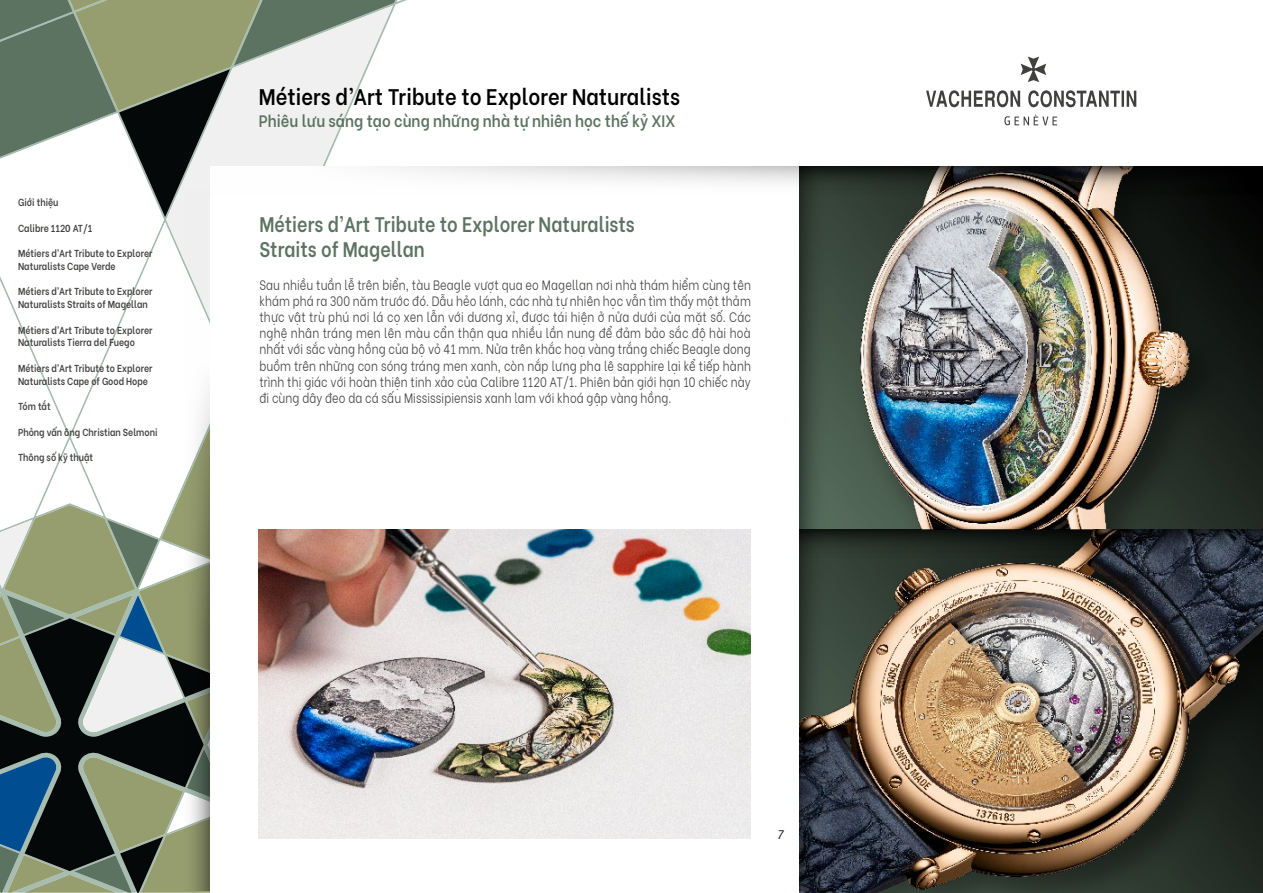
<style>
.page{position:relative;width:1263px;height:893px;background:#fff}
.page>*{position:absolute;margin:0;border:0;box-sizing:border-box;transform-origin:0 0}
.t1{font:600 22.5px "Be Vietnam";color:#000;scale:.9 1}
.t2{font:600 21px "Be Vietnam";color:#5c7361;scale:.86 1}
.t3{font:600 16.5px "Be Vietnam";color:#5c7361;scale:.9 1}
.t4{font:300 13.5px/16.2px "Be Vietnam";letter-spacing:.01em;color:#40403f;text-align:justify;scale:.83 1}
.t5{font:italic 12.75px "Prelo";color:#000}
.t6{font:600 10.05px/12.8px "Be Vietnam";color:#40403f;scale:.87 1}
</style>
<div class="page">
<svg style="left:0;top:741px;width:163px;height:8px"></svg>
<svg style="left:0;top:749px;width:210px;height:144px;background:#4b5e57"></svg>
<svg style="left:0;top:280px;width:163px;height:461px"></svg>
<svg style="left:0;top:0;width:395px;height:216px"></svg>
<svg style="left:926px;top:57px;width:210px;height:68px"></svg>
<svg style="left:163px;top:190px;width:47px;height:701px"></svg>
<div style="left:210px;top:166px;width:1052px;height:727px;background:#fff"></div>
<svg style="left:385px;top:166px;width:412px;height:17px"></svg>
<img style="left:259px;top:529px;width:492px;height:309px">
<svg style="left:1227px;top:214px;width:36px;height:316px;background:#141915"></svg>
<div style="left:852px;top:166px;width:375px;height:364px;background:#000;opacity:.38"></div>
<img style="left:847px;top:214px;width:353px;height:316px">
<img style="left:799px;top:577px;width:464px;height:316px">
<img style="left:847px;top:166px;width:416px;height:48px">
<svg style="left:799px;top:166px;width:48px;height:725px;background:#37433d"></svg>
<svg style="left:799px;top:530px;width:464px;height:47px;background:#343734"></svg>
<p class="t6" style="left:18px;top:195px;width:48px">Giới thiệu</p>
<p class="t6" style="left:18px;top:220px;width:87px">Calibre 1120 AT/1</p>
<p class="t6" style="left:18px;top:246px;width:156px">Métiers d’Art Tribute to Explorer<br>Naturalists Cape Verde</p>
<p class="t6" style="left:18px;top:284px;width:156px">Métiers d’Art Tribute to Explorer<br>Naturalists Straits of Magellan</p>
<p class="t6" style="left:18px;top:322px;width:156px">Métiers d’Art Tribute to Explorer<br>Naturalists Tierra del Fuego</p>
<p class="t6" style="left:18px;top:361px;width:156px">Métiers d’Art Tribute to Explorer<br>Naturalists Cape of Good Hope</p>
<p class="t6" style="left:18px;top:399px;width:39px">Tóm tắt</p>
<p class="t6" style="left:18px;top:424px;width:162px">Phỏng vấn ông Christian Selmoni</p>
<p class="t6" style="left:18px;top:450px;width:88px">Thông số kỹ thuật</p>
<h1 class="t1" style="left:259px;top:78px;width:469px">Métiers d’Art Tribute to Explorer Naturalists</h1>
<p class="t3" style="left:259px;top:107px;width:464px">Phiêu lưu sáng tạo cùng những nhà tự nhiên học thế kỷ XIX</p>
<p class="t2" style="left:259px;top:207px;width:438px">Métiers d’Art Tribute to Explorer Naturalists</p>
<p class="t2" style="left:259px;top:232px;width:194px">Straits of Magellan</p>
<p class="t4" style="left:259px;top:275px;width:594px">Sau nhiều tuần lễ trên biển, tàu Beagle vượt qua eo Magellan nơi nhà thám hiểm cùng tên khám phá ra 300 năm trước đó. Dẫu hẻo lánh, các nhà tự nhiên học vẫn tìm thấy một thảm thực vật trù phú nơi lá cọ xen lẫn với dương xỉ, được tái hiện ở nửa dưới của mặt số. Các nghệ nhân tráng men lên màu cẩn thận qua nhiều lần nung để đảm bảo sắc độ hài hoà nhất với sắc vàng hồng của bộ vỏ 41 mm. Nửa trên khắc hoạ vàng trắng chiếc Beagle dong buồm trên những con sóng tráng men xanh, còn nắp lưng pha lê sapphire lại kể tiếp hành trình thị giác với hoàn thiện tinh xảo của Calibre 1120 AT/1. Phiên bản giới hạn 10 chiếc này đi cùng dây đeo da cá sấu Mississipiensis xanh lam với khoá gập vàng hồng.</p>
<p class="t5" style="left:777px;top:826px;width:8px">7</p>
</div>
